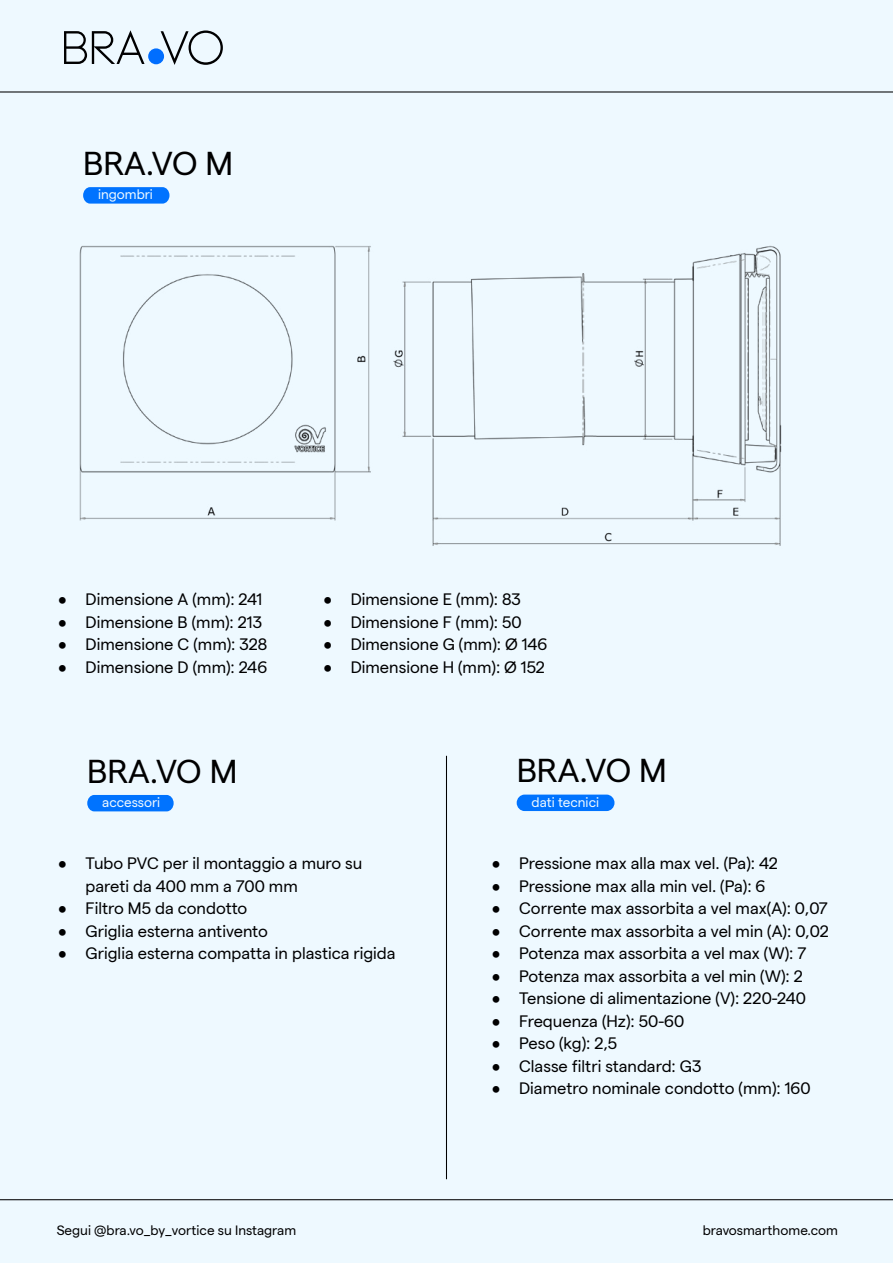
<style>
.page{position:relative;width:893px;height:1263px;background:#eef9ff}
.page>*{position:absolute;margin:0;border:0;box-sizing:border-box;transform-origin:0 0}
.t1{font:33px "Matter";color:#000}
.t2{font:16.5px/22.5px "Matter";color:#000}
.t3{font:13.5px "Matter";color:#000}
.t4{font:13.5px "Matter";color:#eef9ff}
</style>
<div class="page">
<hr style="left:446px;top:756px;width:1px;height:423px;background:#000">
<div style="left:517px;top:794px;width:97px;height:17px;background:#0073ff;border-radius:8px"></div>
<svg style="left:87px;top:795px;width:87px;height:16px"></svg>
<img style="left:79px;top:187px;width:703px;height:359px">
<hr style="left:0;top:91px;width:893px;height:2px;background:#000">
<svg style="left:64px;top:30px;width:159px;height:35px"></svg>
<div style="left:148px;top:48px;width:16px;height:16px;background:#006eff;border-radius:50%"></div>
<hr style="left:0;top:1199px;width:893px;height:1px;background:#000">
<h1 class="t1" style="left:83px;top:139px;width:152px">BRA.VO M</h1>
<p class="t4" style="left:98px;top:185px;width:56px">ingombri</p>
<p class="t2" style="left:59px;top:587px;width:205px">• Dimensione A (mm): 241</p>
<p class="t2" style="left:59px;top:609px;width:205px">• Dimensione B (mm): 213</p>
<p class="t2" style="left:59px;top:632px;width:210px">• Dimensione C (mm): 328</p>
<p class="t2" style="left:59px;top:654px;width:210px">• Dimensione D (mm): 246</p>
<h1 class="t1" style="left:87px;top:747px;width:152px">BRA.VO M</h1>
<p class="t4" style="left:102px;top:792px;width:60px">accessori</p>
<p class="t2" style="left:324px;top:587px;width:199px">• Dimensione E (mm): 83</p>
<p class="t2" style="left:324px;top:609px;width:200px">• Dimensione F (mm): 50</p>
<p class="t2" style="left:324px;top:632px;width:225px">• Dimensione G (mm): Ø 146</p>
<p class="t2" style="left:324px;top:654px;width:223px">• Dimensione H (mm): Ø 152</p>
<h1 class="t1" style="left:517px;top:746px;width:152px">BRA.VO M</h1>
<p class="t4" style="left:532px;top:792px;width:69px">dati tecnici</p>
<p class="t2" style="left:86px;top:851px;width:278px;text-indent:-27px">• Tubo PVC per il montaggio a muro su pareti da 400 mm a 700 mm</p>
<p class="t2" style="left:59px;top:896px;width:190px">• Filtro M5 da condotto</p>
<p class="t2" style="left:59px;top:918px;width:211px">• Griglia esterna antivento</p>
<p class="t2" style="left:59px;top:941px;width:339px">• Griglia esterna compatta in plastica rigida</p>
<p class="t2" style="left:492px;top:851px;width:287px">• Pressione max alla max vel. (Pa): 42</p>
<p class="t2" style="left:492px;top:873px;width:275px">• Pressione max alla min vel. (Pa): 6</p>
<p class="t2" style="left:492px;top:896px;width:337px">• Corrente max assorbita a vel max(A): 0,07</p>
<p class="t2" style="left:492px;top:918px;width:338px">• Corrente max assorbita a vel min (A): 0,02</p>
<p class="t2" style="left:492px;top:941px;width:316px">• Potenza max assorbita a vel max (W): 7</p>
<p class="t2" style="left:492px;top:963px;width:312px">• Potenza max assorbita a vel min (W): 2</p>
<p class="t2" style="left:492px;top:986px;width:315px">• Tensione di alimentazione (V): 220-240</p>
<p class="t2" style="left:492px;top:1008px;width:194px">• Frequenza (Hz): 50-60</p>
<p class="t2" style="left:492px;top:1031px;width:126px">• Peso (kg): 2,5</p>
<p class="t2" style="left:492px;top:1053px;width:211px">• Classe filtri standard: G3</p>
<p class="t2" style="left:492px;top:1076px;width:320px">• Diametro nominale condotto (mm): 160</p>
<p class="t3" style="left:57px;top:1220px;width:241px">Segui @bra.vo_by_vortice su Instagram</p>
<p class="t3" style="left:703px;top:1220px;width:137px">bravosmarthome.com</p>
</div>
